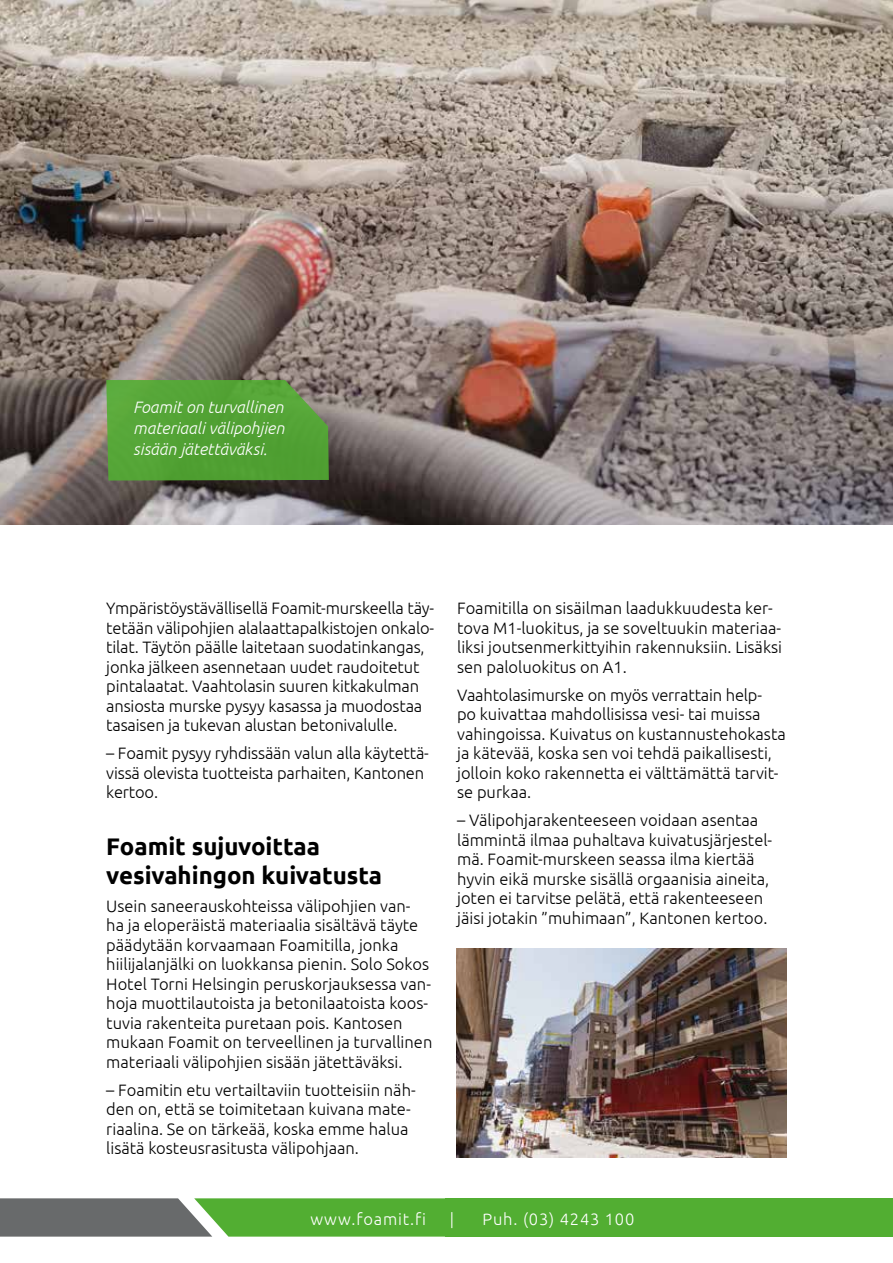
<style>
.page{position:relative;width:893px;height:1263px;background:#fff}
.page>*{position:absolute;margin:0;border:0;box-sizing:border-box;transform-origin:0 0}
.t1{font:700 24px/28.8px "Ubuntu";color:#000}
.t2{font:300 16.5px/19.5px "Ubuntu";color:#000}
.t3{font:italic 300 16.5px/21px "Ubuntu";color:#fff;text-align:justify}
.t4{font:300 16.5px "Ubuntu";letter-spacing:.05em;color:#fff}
</style>
<div class="page">
<img style="left:0;top:0;width:893px;height:524px">
<div style="left:445px;top:1198px;width:448px;height:38px;background:#52ae32"></div>
<svg style="left:0;top:1198px;width:445px;height:38px;background:#639454"></svg>
<img style="left:456px;top:948px;width:331px;height:209px">
<svg style="left:106px;top:380px;width:223px;height:100px;background:#55a138"></svg>
<p class="t3" style="left:133px;top:396px;width:153px">Foamit on turvallinen materiaali välipohjien sisään jätettäväksi.</p>
<p class="t2" style="left:106px;top:598px;width:329px">Ympäristöystävällisellä Foamit-murskeella täy&shy;tetään välipohjien alalaattapalkistojen onkalo&shy;tilat. Täytön päälle laitetaan suodatinkangas, jonka jälkeen asennetaan uudet raudoitetut pintalaatat. Vaahtolasin suuren kitkakulman ansiosta murske pysyy kasassa ja muodostaa tasaisen ja tukevan alustan betonivalulle.</p>
<p class="t2" style="left:106px;top:743px;width:324px">– Foamit pysyy ryhdissään valun alla käytettä&shy;vissä olevista tuotteista parhaiten, Kantonen kertoo.</p>
<h1 class="t1" style="left:106px;top:832px;width:277px">Foamit sujuvoittaa vesivahingon kuivatusta</h1>
<p class="t2" style="left:106px;top:896px;width:328px">Usein saneerauskohteissa välipohjien van&shy;ha ja eloperäistä materiaalia sisältävä täyte päädytään korvaamaan Foamitilla, jonka hiilijalanjälki on luokkansa pienin. Solo Sokos Hotel Torni Helsingin peruskorjauksessa van&shy;hoja muottilautoista ja betonilaatoista koos&shy;tuvia rakenteita puretaan pois. Kantosen mukaan Foamit on terveellinen ja turvallinen materiaali välipohjien sisään jätettäväksi.</p>
<p class="t2" style="left:106px;top:1080px;width:311px">– Foamitin etu vertailtaviin tuotteisiin näh&shy;den on, että se toimitetaan kuivana mate&shy;riaalina. Se on tärkeää, koska emme halua lisätä kosteusrasitusta välipohjaan.</p>
<p class="t2" style="left:457px;top:598px;width:327px">Foamitilla on sisäilman laadukkuudesta ker&shy;tova M1-luokitus, ja se soveltuukin materiaa&shy;liksi joutsenmerkittyihin rakennuksiin. Lisäksi sen paloluokitus on A1.</p>
<p class="t2" style="left:457px;top:685px;width:330px">Vaahtolasimurske on myös verrattain help-<br>po kuivattaa mahdollisissa vesi- tai muissa vahingoissa. Kuivatus on kustannustehokasta ja kätevää, koska sen voi tehdä paikallisesti, jolloin koko rakennetta ei välttämättä tarvit&shy;se purkaa.</p>
<p class="t2" style="left:457px;top:810px;width:317px">– Välipohjarakenteeseen voidaan asentaa lämmintä ilmaa puhaltava kuivatusjärjestel&shy;mä. Foamit-murskeen seassa ilma kiertää hyvin eikä murske sisällä orgaanisia aineita, joten ei tarvitse pelätä, että rakenteeseen jäisi jotakin ”muhimaan”, Kantonen kertoo.</p>
<p class="t4" style="left:310px;top:1209px;width:117px">www.foamit.fi</p>
<p class="t4" style="left:450px;top:1209px;width:6px">|</p>
<p class="t4" style="left:482px;top:1209px;width:153px">Puh. (03) 4243 100</p>
</div>
